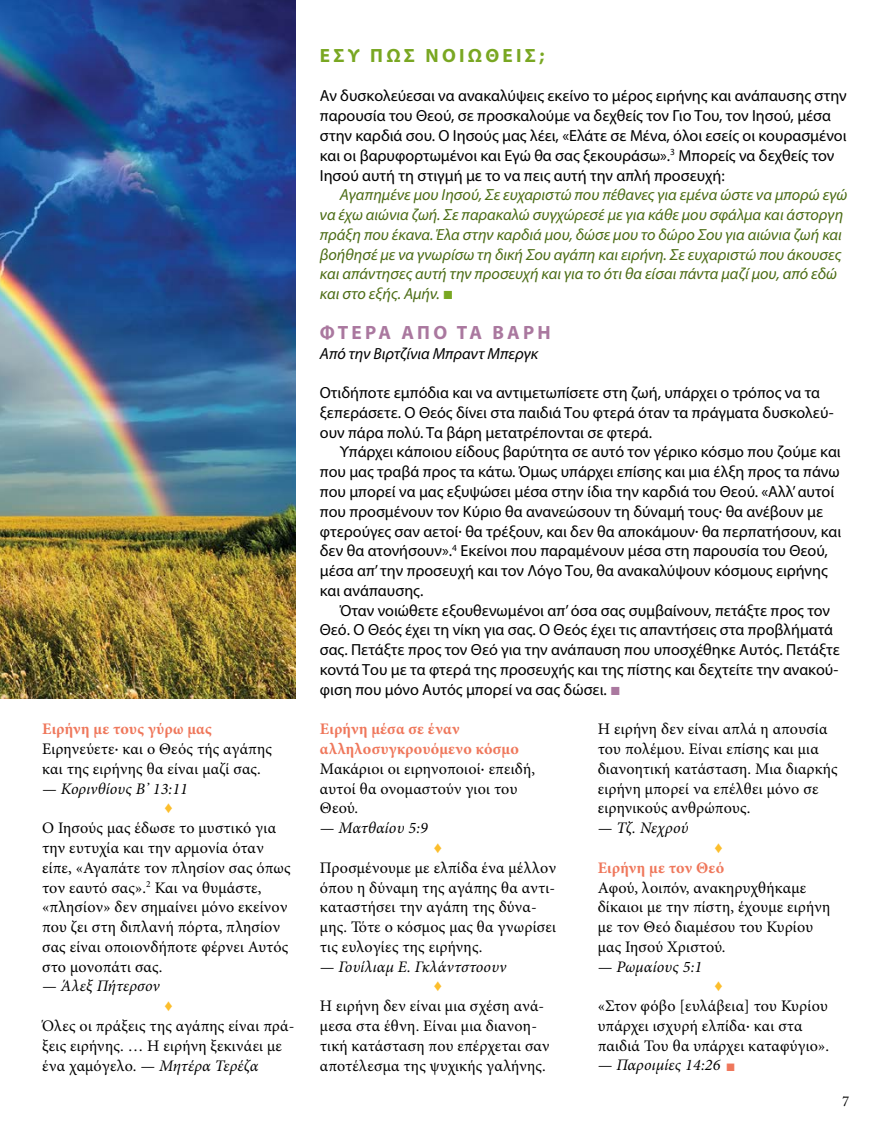
<style>
.page{position:relative;width:893px;height:1141px;background:#fff}
.page>*{position:absolute;margin:0;border:0;box-sizing:border-box;transform-origin:0 0}
.t1{font:700 19.25px "Myriad Pro";letter-spacing:.17em;color:#79a722}
.t2{font:700 19.25px "Myriad Pro";letter-spacing:.17em;color:#aa789f}
.t3{font:16.1px/19.8px "Myriad Pro";color:#000}
.t4{font:16.1px/19.8px "Minion Pro";letter-spacing:.01em;color:#000}
.t5{font:italic 16.1px/19.8px "Myriad Pro";color:#4b6c14}
.t6{font:italic 16.1px "Minion Pro";letter-spacing:.01em;color:#000}
.t7{font:700 16.1px/19.8px "Minion Pro";letter-spacing:.01em;color:#ef775b}
.t8{font:italic 16.1px "Myriad Pro";color:#000}
.t9{font:16.1px "Arial";color:#fcbe2c}
.t10{font:14px "Adobe Caslon Pro";color:#000}
.s1{font-style:italic}
.s2{font-family:"Arial";font-style:normal;font-size:17.5px;color:#79a722}
.s3{font-family:"Arial";font-size:17.5px;color:#aa789f}
.s4{font-family:"Arial";font-style:normal;color:#ef775b}
</style>
<div class="page">
<img style="left:0;top:0;width:295px;height:698px">
<p class="t7" style="left:42px;top:719px;width:171px">Ειρήνη με τους γύρω μας</p>
<p class="t4" style="left:42px;top:739px;width:231px">Ειρηνεύετε· και ο Θεός τής αγάπης και της ειρήνης θα είναι μαζί σας.</p>
<p class="t6" style="left:42px;top:777px;width:147px">— Κορινθίους Β’ 13:11</p>
<p class="t9" style="left:165px;top:797px;width:10px">♦</p>
<p class="t4" style="left:42px;top:818px;width:250px">Ο Ιησούς μας έδωσε το μυστικό για την ευτυχία και την αρμονία όταν είπε, «Αγαπάτε τον πλησίον σας όπως τον εαυτό σας».<sup>2</sup> Και να θυμάστε, «πλησίον» δεν σημαίνει μόνο εκείνον που ζει στη διπλανή πόρτα, πλησίον σας είναι οποιονδήποτε φέρνει Αυτός στο μονοπάτι σας.</p>
<p class="t6" style="left:42px;top:975px;width:119px">— Άλεξ Πήτερσον</p>
<p class="t9" style="left:165px;top:995px;width:10px">♦</p>
<p class="t4" style="left:42px;top:1016px;width:254px">Όλες οι πράξεις της αγάπης είναι πρά&shy;ξεις ειρήνης. … Η ειρήνη ξεκινάει με ένα χαμόγελο. <span class="s1">— Μητέρα Τερέζα</span></p>
<p class="t1" style="left:320px;top:43px;width:226px">ΕΣΥ ΠΩΣ ΝΟΙΩΘΕΙΣ;</p>
<p class="t3" style="left:320px;top:86px;width:528px">Αν δυσκολεύεσαι να ανακαλύψεις εκείνο το μέρος ειρήνης και ανάπαυσης στην παρουσία του Θεού, σε προσκαλούμε να δεχθείς τον Γιο Του, τον Ιησού, μέσα στην καρδιά σου. Ο Ιησούς μας λέει, «Ελάτε σε Μένα, όλοι εσείς οι κουρασμένοι και οι βαρυφορτωμένοι και Εγώ θα σας ξεκουράσω».<sup>3</sup> Μπορείς να δεχθείς τον Ιησού αυτή τη στιγμή με το να πεις αυτή την απλή προσευχή:</p>
<p class="t5" style="left:320px;top:185px;width:529px;text-indent:20px">Αγαπημένε μου Ιησού, Σε ευχαριστώ που πέθανες για εμένα ώστε να μπορώ εγώ να έχω αιώνια ζωή. Σε παρακαλώ συγχώρεσέ με για κάθε μου σφάλμα και άστοργη πράξη που έκανα. Έλα στην καρδιά μου, δώσε μου το δώρο Σου για αιώνια ζωή και βοήθησέ με να γνωρίσω τη δική Σου αγάπη και ειρήνη. Σε ευχαριστώ που άκουσες και απάντησες αυτή την προσευχή και για το ότι θα είσαι πάντα μαζί μου, από εδώ και στο εξής. Αμήν. <span class="s2">■</span></p>
<p class="t2" style="left:320px;top:320px;width:232px">ΦΤΕΡΑ ΑΠΟ ΤΑ ΒΑΡΗ</p>
<p class="t8" style="left:320px;top:343px;width:220px">Από την Βιρτζίνια Μπραντ Μπεργκ</p>
<p class="t3" style="left:320px;top:383px;width:515px">Οτιδήποτε εμπόδια και να αντιμετωπίσετε στη ζωή, υπάρχει ο τρόπος να τα ξεπεράσετε. Ο Θεός δίνει στα παιδιά Του φτερά όταν τα πράγματα δυσκολεύ&shy;ουν πάρα πολύ. Τα βάρη μετατρέπονται σε φτερά.</p>
<p class="t3" style="left:320px;top:442px;width:523px;text-indent:20px">Υπάρχει κάποιου είδους βαρύτητα σε αυτό τον γέρικο κόσμο που ζούμε και που μας τραβά προς τα κάτω. Όμως υπάρχει επίσης και μια έλξη προς τα πάνω που μπορεί να μας εξυψώσει μέσα στην ίδια την καρδιά του Θεού. «Αλλ’ αυτοί που προσμένουν τον Κύριο θα ανανεώσουν τη δύναμή τους· θα ανέβουν με φτερούγες σαν αετοί· θα τρέξουν, και δεν θα αποκάμουν· θα περπατήσουν, και δεν θα ατονήσουν».<sup>4</sup> Εκείνοι που παραμένουν μέσα στη παρουσία του Θεού, μέσα απ’ την προσευχή και τον Λόγο Του, θα ανακαλύψουν κόσμους ειρήνης και ανάπαυσης.</p>
<p class="t3" style="left:320px;top:600px;width:521px;text-indent:20px">Όταν νοιώθετε εξουθενωμένοι απ’ όσα σας συμβαίνουν, πετάξτε προς τον Θεό. Ο Θεός έχει τη νίκη για σας. Ο Θεός έχει τις απαντήσεις στα προβλήματά σας. Πετάξτε προς τον Θεό για την ανάπαυση που υποσχέθηκε Αυτός. Πετάξτε κοντά Του με τα φτερά της προσευχής και της πίστης και δεχτείτε την ανακού&shy;φιση που μόνο Αυτός μπορεί να σας δώσει. <span class="s3">■</span></p>
<p class="t7" style="left:320px;top:719px;width:200px">Ειρήνη μέσα σε έναν αλληλοσυγκρουόμενο κόσμο</p>
<p class="t4" style="left:320px;top:759px;width:217px">Μακάριοι οι ειρηνοποιοί· επειδή, αυτοί θα ονομαστούν γιοι του<br>Θεού.</p>
<p class="t6" style="left:320px;top:817px;width:109px">— Ματθαίου 5:9</p>
<p class="t9" style="left:434px;top:837px;width:10px">♦</p>
<p class="t4" style="left:320px;top:858px;width:238px">Προσμένουμε με ελπίδα ένα μέλλον όπου η δύναμη της αγάπης θα αντι&shy;καταστήσει την αγάπη της δύνα&shy;μης. Τότε ο κόσμος μας θα γνωρίσει τις ευλογίες της ειρήνης.</p>
<p class="t6" style="left:320px;top:955px;width:188px">— Γουίλιαμ Ε. Γκλάντστοουν</p>
<p class="t9" style="left:434px;top:975px;width:10px">♦</p>
<p class="t4" style="left:320px;top:996px;width:231px">Η ειρήνη δεν είναι μια σχέση ανά&shy;μεσα στα έθνη. Είναι μια διανοη&shy;τική κατάσταση που επέρχεται σαν αποτέλεσμα της ψυχικής γαλήνης.</p>
<p class="t4" style="left:598px;top:719px;width:241px">Η ειρήνη δεν είναι απλά η απουσία του πολέμου. Είναι επίσης και μια διανοητική κατάσταση. Μια διαρκής ειρήνη μπορεί να επέλθει μόνο σε ειρηνικούς ανθρώπους.</p>
<p class="t6" style="left:598px;top:817px;width:92px">— Τζ. Νεχρού</p>
<p class="t9" style="left:715px;top:837px;width:10px">♦</p>
<p class="t7" style="left:598px;top:857px;width:128px">Ειρήνη με τον Θεό</p>
<p class="t4" style="left:598px;top:878px;width:234px">Αφού, λοιπόν, ανακηρυχθήκαμε δίκαιοι με την πίστη, έχουμε ειρήνη με τον Θεό διαμέσου του Κυρίου μας Ιησού Χριστού.</p>
<p class="t6" style="left:598px;top:955px;width:106px">— Ρωμαίους 5:1</p>
<p class="t9" style="left:715px;top:975px;width:10px">♦</p>
<p class="t4" style="left:598px;top:996px;width:233px">«Στον φόβο [ευλάβεια] του Κυρίου υπάρχει ισχυρή ελπίδα· και στα παιδιά Του θα υπάρχει καταφύγιο».</p>
<p class="t6" style="left:598px;top:1054px;width:139px">— Παροιμίες 14:26 <span class="s4">■</span></p>
<p class="t10" style="left:842px;top:1093px;width:8px">7</p>
</div>
